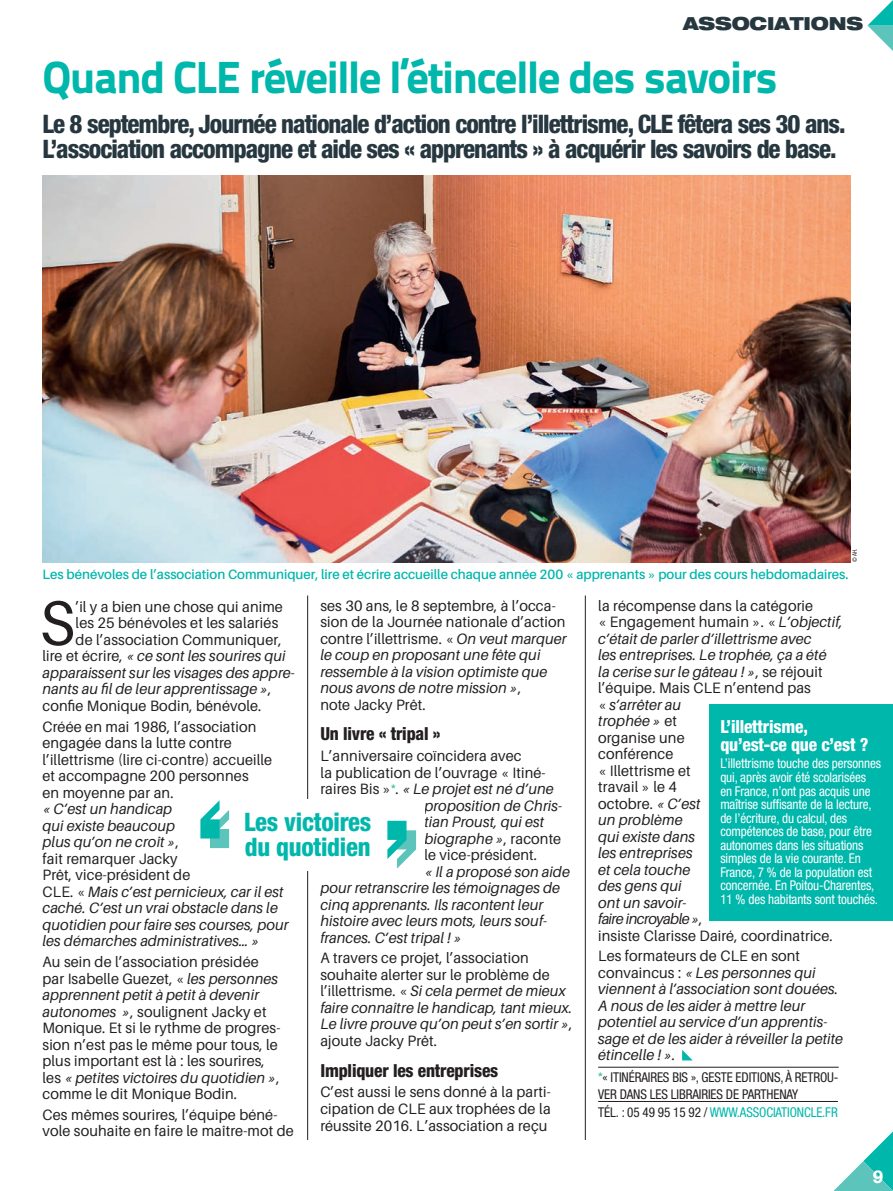
<style>
.page{position:relative;width:893px;height:1191px;background:#fff}
.page>*{position:absolute;margin:0;border:0;box-sizing:border-box;transform-origin:0 0}
.Lettrine{font:62.85px "Aileron";color:#231f20}
.Gros_titre{font:45px "Titillium Text 14 L 999 wt";letter-spacing:-.03em;color:#00b7ac}
.t1{font:800 condensed 25.5px/25.5px "Helvetica Neue LT Std";letter-spacing:-.04em;color:#27373f}
.t2{font:800 condensed 25.5px/25.5px "Helvetica Neue LT Std";letter-spacing:-.01em;color:#00b7ac}
.Sous-titre{font:800 condensed 18px "Helvetica Neue LT Std";letter-spacing:-.01em;color:#231f20}
.Aligner_à_gauche{font:800 condensed 18px/18px "Helvetica Neue LT Std";letter-spacing:-.01em;color:#fff}
.t3{font:900 expanded 18px "Helvetica Neue LT Std";letter-spacing:-.01em;color:#27373f}
.t4{font:800 18px "Aileron";color:#fff}
.Aligner_à_gauche-2{font:15px/16.5px "Aileron";letter-spacing:.01em;color:#231f20}
.Aligner_à_gauche-3{font:italic 15px/16.5px "Aileron";letter-spacing:.01em;color:#231f20}
.Lettrine-2{font:15px "Aileron";letter-spacing:.01em;color:#231f20}
.Lettrine-3{font:italic 15px "Aileron";letter-spacing:.01em;color:#231f20}
.t5{font:condensed 13.5px/13.5px "Helvetica Neue LT Std";letter-spacing:-.01em;color:#fff}
.Aligner_à_gauche-4{font:600 13.5px "Aileron";color:#00b7ac}
.Contact{font:condensed 13.5px/16.5px "Helvetica Neue LT Std";letter-spacing:-.01em;color:#231f20}
.Contact-2{font:condensed 13.5px "Helvetica Neue LT Std";letter-spacing:-.01em;color:#00b7ac}
.Aligner_à_gauche-5{font:condensed 6px "Helvetica Neue LT Std";color:#231f20}
.s1{font-style:italic}
.s2{font-style:normal}
.s3{font-family:"Helvetica Neue LT Std";font-style:normal;font-stretch:condensed;font-size:13.5px;color:#2dba95}
.s4{color:#2dba95}
.s5{color:#231f20}
</style>
<div class="page">
<svg style="left:867px;top:0;width:26px;height:51px"></svg>
<svg style="left:833px;top:1131px;width:60px;height:60px"></svg>
<div style="left:710px;top:704px;width:183px;height:216px;background:#00b7ac"></div>
<hr style="left:598px;top:1066px;width:241px;height:1px;background:#231f20">
<hr style="left:598px;top:1101px;width:240px;height:1px;background:#231f20">
<svg style="left:682px;top:1050px;width:11px;height:10px"></svg>
<hr style="left:307px;top:595px;width:1px;height:545px;background:#231f20">
<img style="left:43px;top:176px;width:807px;height:386px">
<hr style="left:585px;top:595px;width:1px;height:545px;background:#231f20">
<div style="left:191px;top:799px;width:233px;height:71px;background:#fff"></div>
<svg style="left:387px;top:820px;width:29px;height:48px"></svg>
<svg style="left:200px;top:800px;width:29px;height:48px"></svg>
<p class="t3" style="left:683px;top:12px;width:182px">ASSOCIATIONS</p>
<p class="Gros_titre" style="left:43px;top:49px;width:737px">Quand CLE réveille l’étincelle des savoirs</p>
<p class="t1" style="left:43px;top:110px;width:805px">Le 8 septembre, Journée nationale d’action contre l’illettrisme, CLE fêtera ses 30 ans.<br>L’association accompagne et aide ses « apprenants » à acquérir les savoirs de base.</p>
<p class="Aligner_à_gauche-5" style="left:851px;top:562px;width:15px;rotate:-90deg">© AH.</p>
<p class="Aligner_à_gauche-4" style="left:43px;top:566px;width:807px">Les bénévoles de l’association Communiquer, lire et écrire accueille chaque année 200 « apprenants » pour des cours hebdomadaires.</p>
<p class="Aligner_à_gauche-2" style="left:320px;top:597px;width:248px">ses 30 ans, le 8 septembre, à l’occa&shy;sion de la Journée nationale d’action contre l’illettrisme. « <span class="s1">On veut marquer le coup en proposant une fête qui ressemble à la vision optimiste que nous avons de notre mission »</span>,<br>note Jacky Prêt.</p>
<p class="Sous-titre" style="left:320px;top:723px;width:122px">Un livre « tripal »</p>
<p class="Aligner_à_gauche-2" style="left:320px;top:748px;width:203px">L’anniversaire coïncidera avec</p>
<p class="Aligner_à_gauche-2" style="left:320px;top:764px;width:227px">la publication de l’ouvrage « Itiné-</p>
<p class="Aligner_à_gauche-3" style="left:320px;top:781px;width:235px"><span class="s2">raires Bis »</span><span class="s3">*</span><span class="s2">.</span> « Le projet est né d’une</p>
<p class="Aligner_à_gauche-3" style="left:424px;top:797px;width:139px">proposition de Chris-</p>
<p class="Aligner_à_gauche-3" style="left:424px;top:814px;width:121px">tian Proust, qui est</p>
<p class="Aligner_à_gauche-3" style="left:424px;top:830px;width:138px">biographe »<span class="s2">, raconte</span></p>
<p class="Aligner_à_gauche-2" style="left:424px;top:847px;width:114px">le vice-président.</p>
<p class="Aligner_à_gauche-3" style="left:424px;top:863px;width:147px">« Il a proposé son aide</p>
<p class="Aligner_à_gauche-3" style="left:320px;top:880px;width:241px">pour retranscrire les témoignages de</p>
<p class="Aligner_à_gauche-3" style="left:320px;top:896px;width:224px">cinq apprenants. Ils racontent leur</p>
<p class="Aligner_à_gauche-3" style="left:320px;top:913px;width:228px">histoire avec leurs mots, leurs souf-</p>
<p class="Aligner_à_gauche-3" style="left:320px;top:929px;width:143px">frances. C’est tripal ! »</p>
<p class="Aligner_à_gauche-2" style="left:320px;top:950px;width:254px">A travers ce projet, l’association souhaite alerter sur le problème de l’illettrisme. « <span class="s1">Si cela permet de mieux faire connaître le handicap, tant mieux.<br>Le livre prouve qu’on peut s’en sortir »</span>, ajoute Jacky Prêt.</p>
<p class="Sous-titre" style="left:320px;top:1059px;width:180px">Impliquer les entreprises</p>
<p class="Aligner_à_gauche-2" style="left:320px;top:1084px;width:232px;text-align:justify">C’est aussi le sens donné à la parti&shy;cipation de CLE aux trophées de la réussite 2016. L’association a reçu</p>
<p class="Lettrine" style="left:39px;top:588px;width:37px">S</p>
<p class="Lettrine-2" style="left:76px;top:598px;width:209px">’il y a bien une chose qui anime</p>
<p class="Lettrine-2" style="left:76px;top:615px;width:204px">les 25 bénévoles et les salariés</p>
<p class="Lettrine-2" style="left:76px;top:631px;width:207px">de l’association Communiquer,</p>
<p class="Lettrine-3" style="left:43px;top:648px;width:245px"><span class="s2">lire et écrire,</span> « ce sont les sourires qui</p>
<p class="Lettrine-3" style="left:43px;top:664px;width:254px">apparaissent sur les visages des appre-</p>
<p class="Lettrine-3" style="left:43px;top:681px;width:230px">nants au fil de leur apprentissage »<span class="s2">,</span></p>
<p class="Lettrine-2" style="left:43px;top:697px;width:220px">confie Monique Bodin, bénévole.</p>
<p class="Aligner_à_gauche-2" style="left:43px;top:718px;width:248px">Créée en mai 1986, l’association engagée dans la lutte contre l’illettrisme (lire ci-contre) accueille et accompagne 200 personnes<br>en moyenne par an.<br><span class="s1">« C’est un handicap<br>qui existe beaucoup<br>plus qu’on ne croît »</span>,<br>fait remarquer Jacky<br>Prêt, vice-président de<br>CLE. « <span class="s1">Mais c’est pernicieux, car il est caché. C’est un vrai obstacle dans le quotidien pour faire ses courses, pour les démarches administratives… »</span></p>
<p class="Aligner_à_gauche-2" style="left:43px;top:953px;width:239px">Au sein de l’association présidée par Isabelle Guezet, « <span class="s1">les personnes apprennent petit à petit à devenir autonomes »</span>, soulignent Jacky et Monique. Et si le rythme de progres&shy;sion n’est pas le même pour tous, le plus important est là : les sourires, les <span class="s1">« petites victoires du quotidien »</span>, comme le dit Monique Bodin.</p>
<p class="Aligner_à_gauche-2" style="left:43px;top:1106px;width:253px">Ces mêmes sourires, l’équipe béné&shy;vole souhaite en faire le maître-mot de</p>
<p class="t2" style="left:244px;top:808px;width:129px">Les victoires du quotidien</p>
<p class="Aligner_à_gauche-3" style="left:598px;top:597px;width:246px"><span class="s2">la récompense dans la catégorie<br>« Engagement humain ». «</span> L’objectif, c’était de parler d’illettrisme avec<br>les entreprises. Le trophée, ça a été<br>la cerise sur le gâteau ! »<span class="s2">, se réjouit l’équipe. Mais CLE n’entend pas<br>«</span> s’arrêter au<br>trophée » <span class="s2">et<br>organise une<br>conférence<br>« Illettrisme et<br>travail » le 4<br>octobre.</span> « C’est<br>un problème<br>qui existe dans<br>les entreprises<br>et cela touche<br>des gens qui<br>ont un savoir-<br>faire incroyable »<span class="s2">,<br>insiste Clarisse Dairé, coordinatrice.</span></p>
<p class="Aligner_à_gauche-3" style="left:598px;top:948px;width:246px"><span class="s2">Les formateurs de CLE en sont convaincus :</span> « Les personnes qui viennent à l’association sont douées.<br>A nous de les aider à mettre leur potentiel au service d’un apprentis&shy;sage et de les aider à réveiller la petite étincelle ! ».</p>
<p class="Contact" style="left:598px;top:1069px;width:242px"><span class="s4">*</span>« ITINÉRAIRES BIS », GESTE EDITIONS, À RETROU-<br>VER DANS LES LIBRAIRIES DE PARTHENAY</p>
<p class="Contact-2" style="left:598px;top:1104px;width:241px"><span class="s5">TÉL. : 05 49 95 15 92 /</span> WWW.ASSOCIATIONCLE.FR</p>
<p class="Aligner_à_gauche" style="left:720px;top:717px;width:150px">L’illettrisme, qu’est-ce que c’est ?</p>
<p class="t5" style="left:720px;top:757px;width:162px">L’illettrisme touche des personnes qui, après avoir été scolarisées en France, n’ont pas acquis une maîtrise suffisante de la lecture, de l’écriture, du calcul, des compétences de base, pour être autonomes dans les situations simples de la vie courante. En<br>France, 7 % de la population est concernée. En Poitou-Charentes,<br>11 % des habitants sont touchés.</p>
<p class="t4" style="left:872px;top:1166px;width:13px">9</p>
</div>
